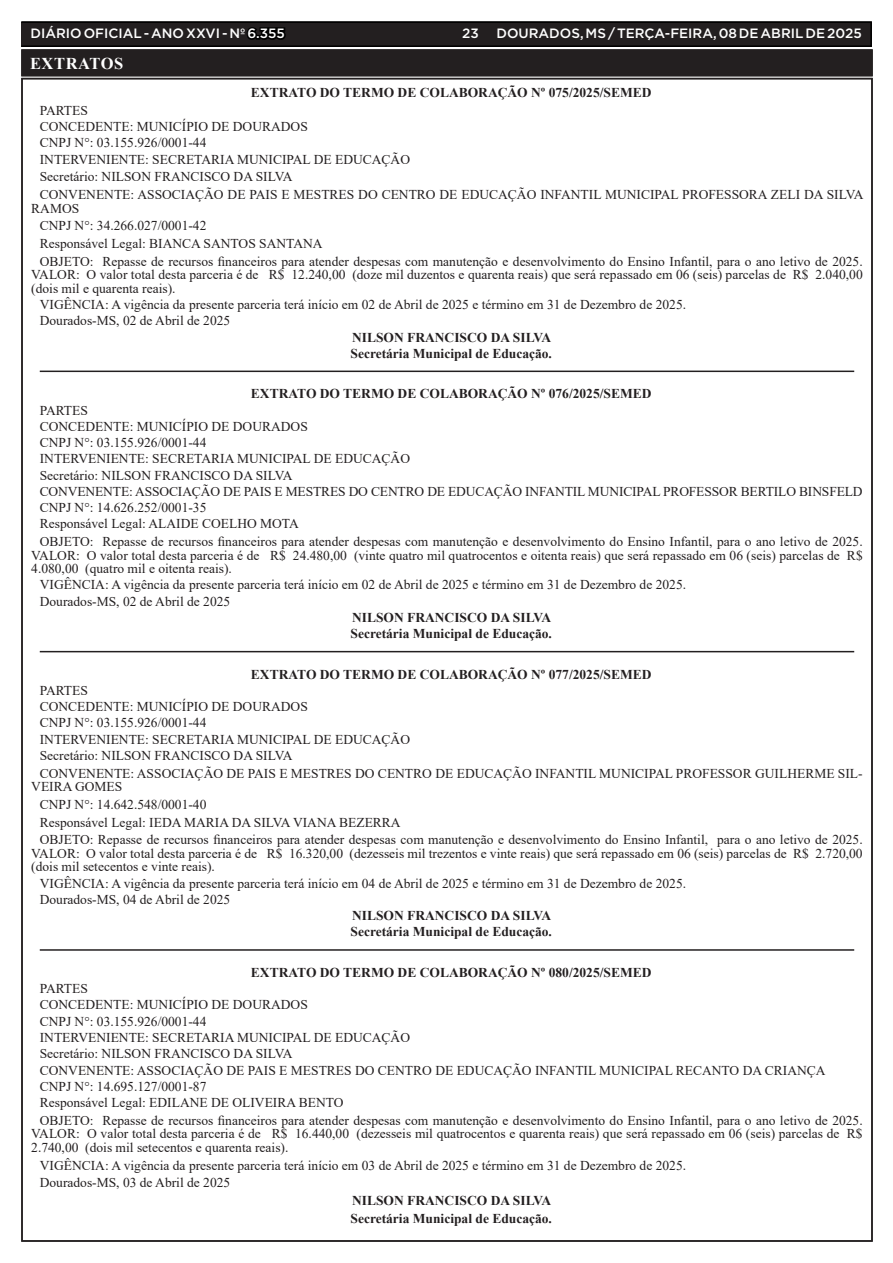
<style>
.page{position:relative;width:893px;height:1263px;background:#fff}
.page>*{position:absolute;margin:0;border:0;box-sizing:border-box;transform-origin:0 0}
.TEXTO{font:700 16.5px "Times New Roman";letter-spacing:.035em;color:#fff}
.TEXTO-2{font:13.5px/13.5px "Times New Roman";color:#231f20;text-align:justify}
.TEXTO-3{font:700 13.5px "Times New Roman";color:#231f20}
.t1{font:500 13.5px "Gotham";color:#fff}
.s1{color:#000}
</style>
<div class="page">
<div style="left:21px;top:22px;width:850px;height:24px;background:#231f20"></div>
<div style="left:21px;top:21px;width:851px;height:26px;border:2px solid #000"></div>
<hr style="left:40px;top:371px;width:814px;height:1px;background:#231f20">
<hr style="left:40px;top:651px;width:814px;height:1px;background:#231f20">
<hr style="left:40px;top:949px;width:814px;height:2px;background:#231f20">
<div style="left:23px;top:51px;width:848px;height:23px;background:#231f20"></div>
<div style="left:21px;top:49px;width:852px;height:27px;border:4px solid #231f20"></div>
<p class="t1" style="left:31px;top:25px;width:256px">DIÁRIO OFICIAL - ANO XXVI - Nº <span class="s1">6.355</span></p>
<p class="t1" style="left:496px;top:25px;width:367px">DOURADOS, MS / TERÇA-FEIRA, 08 DE ABRIL DE 2025</p>
<p class="t1" style="left:454px;top:25px;width:26px"><span class="s1">0</span>23</p>
<p class="TEXTO" style="left:30px;top:52px;width:95px">EXTRATOS</p>
<p class="TEXTO" style="left:30px;top:52px;width:13px">X</p>
<p class="TEXTO-3" style="left:251px;top:83px;width:402px">EXTRATO DO TERMO DE COLABORAÇÃO Nº 075/2025/SEMED</p>
<p class="TEXTO-2" style="left:40px;top:103px;width:50px">PARTES</p>
<p class="TEXTO-2" style="left:40px;top:119px;width:270px">CONCEDENTE: MUNICÍPIO DE DOURADOS</p>
<p class="TEXTO-2" style="left:40px;top:136px;width:168px">CNPJ N°: 03.155.926/0001-44</p>
<p class="TEXTO-2" style="left:40px;top:152px;width:372px">INTERVENIENTE: SECRETARIA MUNICIPAL DE EDUCAÇÃO</p>
<p class="TEXTO-2" style="left:40px;top:170px;width:254px">Secretário: NILSON FRANCISCO DA SILVA</p>
<p class="TEXTO-2" style="left:31px;top:187px;width:834px;text-indent:9px">CONVENENTE: ASSOCIAÇÃO DE PAIS E MESTRES DO CENTRO DE EDUCAÇÃO INFANTIL MUNICIPAL PROFESSORA ZELI DA SILVA<br>RAMOS</p>
<p class="TEXTO-2" style="left:40px;top:219px;width:168px">CNPJ N°: 34.266.027/0001-42</p>
<p class="TEXTO-2" style="left:40px;top:236px;width:284px">Responsável Legal: BIANCA SANTOS SANTANA</p>
<p class="TEXTO-2" style="left:31px;top:254px;width:833px;text-indent:9px">OBJETO: Repasse de recursos financeiros para atender despesas com manutenção e desenvolvimento do Ensino Infantil, para o ano letivo de 2025.<br>VALOR: O valor total desta parceria é de R$ 12.240,00 (doze mil duzentos e quarenta reais) que será repassado em 06 (seis) parcelas de R$ 2.040,00 (dois mil e quarenta reais).</p>
<p class="TEXTO-2" style="left:40px;top:297px;width:648px">VIGÊNCIA: A vigência da presente parceria terá início em 02 de Abril de 2025 e término em 31 de Dezembro de 2025.</p>
<p class="TEXTO-2" style="left:40px;top:314px;width:192px">Dourados-MS, 02 de Abril de 2025</p>
<p class="TEXTO-3" style="left:352px;top:327px;width:201px">NILSON FRANCISCO DA SILVA</p>
<p class="TEXTO-3" style="left:350px;top:344px;width:203px">Secretária Municipal de Educação.</p>
<p class="TEXTO-3" style="left:251px;top:384px;width:402px">EXTRATO DO TERMO DE COLABORAÇÃO Nº 076/2025/SEMED</p>
<p class="TEXTO-2" style="left:40px;top:403px;width:50px">PARTES</p>
<p class="TEXTO-2" style="left:40px;top:419px;width:270px">CONCEDENTE: MUNICÍPIO DE DOURADOS</p>
<p class="TEXTO-2" style="left:40px;top:435px;width:168px">CNPJ N°: 03.155.926/0001-44</p>
<p class="TEXTO-2" style="left:40px;top:452px;width:372px">INTERVENIENTE: SECRETARIA MUNICIPAL DE EDUCAÇÃO</p>
<p class="TEXTO-2" style="left:40px;top:468px;width:254px">Secretário: NILSON FRANCISCO DA SILVA</p>
<p class="TEXTO-2" style="left:40px;top:484px;width:824px">CONVENENTE: ASSOCIAÇÃO DE PAIS E MESTRES DO CENTRO DE EDUCAÇÃO INFANTIL MUNICIPAL PROFESSOR BERTILO BINSFELD</p>
<p class="TEXTO-2" style="left:40px;top:500px;width:168px">CNPJ N°: 14.626.252/0001-35</p>
<p class="TEXTO-2" style="left:40px;top:517px;width:261px">Responsável Legal: ALAIDE COELHO MOTA</p>
<p class="TEXTO-2" style="left:31px;top:534px;width:833px;text-indent:9px">OBJETO: Repasse de recursos financeiros para atender despesas com manutenção e desenvolvimento do Ensino Infantil, para o ano letivo de 2025.<br>VALOR: O valor total desta parceria é de R$ 24.480,00 (vinte quatro mil quatrocentos e oitenta reais) que será repassado em 06 (seis) parcelas de R$ 4.080,00 (quatro mil e oitenta reais).</p>
<p class="TEXTO-2" style="left:40px;top:578px;width:648px">VIGÊNCIA: A vigência da presente parceria terá início em 02 de Abril de 2025 e término em 31 de Dezembro de 2025.</p>
<p class="TEXTO-2" style="left:40px;top:594px;width:192px">Dourados-MS, 02 de Abril de 2025</p>
<p class="TEXTO-3" style="left:352px;top:608px;width:201px">NILSON FRANCISCO DA SILVA</p>
<p class="TEXTO-3" style="left:350px;top:624px;width:203px">Secretária Municipal de Educação.</p>
<p class="TEXTO-3" style="left:251px;top:664px;width:402px">EXTRATO DO TERMO DE COLABORAÇÃO Nº 077/2025/SEMED</p>
<p class="TEXTO-2" style="left:40px;top:683px;width:50px">PARTES</p>
<p class="TEXTO-2" style="left:40px;top:699px;width:270px">CONCEDENTE: MUNICÍPIO DE DOURADOS</p>
<p class="TEXTO-2" style="left:40px;top:716px;width:168px">CNPJ N°: 03.155.926/0001-44</p>
<p class="TEXTO-2" style="left:40px;top:732px;width:372px">INTERVENIENTE: SECRETARIA MUNICIPAL DE EDUCAÇÃO</p>
<p class="TEXTO-2" style="left:40px;top:748px;width:254px">Secretário: NILSON FRANCISCO DA SILVA</p>
<p class="TEXTO-2" style="left:31px;top:766px;width:833px;text-indent:9px">CONVENENTE: ASSOCIAÇÃO DE PAIS E MESTRES DO CENTRO DE EDUCAÇÃO INFANTIL MUNICIPAL PROFESSOR GUILHERME SIL-<br>VEIRA GOMES</p>
<p class="TEXTO-2" style="left:40px;top:797px;width:168px">CNPJ N°: 14.642.548/0001-40</p>
<p class="TEXTO-2" style="left:40px;top:815px;width:362px">Responsável Legal: IEDA MARIA DA SILVA VIANA BEZERRA</p>
<p class="TEXTO-2" style="left:31px;top:833px;width:833px;text-indent:9px">OBJETO: Repasse de recursos financeiros para atender despesas com manutenção e desenvolvimento do Ensino Infantil, para o ano letivo de 2025.<br>VALOR: O valor total desta parceria é de R$ 16.320,00 (dezesseis mil trezentos e vinte reais) que será repassado em 06 (seis) parcelas de R$ 2.720,00 (dois mil setecentos e vinte reais).</p>
<p class="TEXTO-2" style="left:40px;top:876px;width:648px">VIGÊNCIA: A vigência da presente parceria terá início em 04 de Abril de 2025 e término em 31 de Dezembro de 2025.</p>
<p class="TEXTO-2" style="left:40px;top:892px;width:192px">Dourados-MS, 04 de Abril de 2025</p>
<p class="TEXTO-3" style="left:352px;top:906px;width:201px">NILSON FRANCISCO DA SILVA</p>
<p class="TEXTO-3" style="left:350px;top:922px;width:203px">Secretária Municipal de Educação.</p>
<p class="TEXTO-3" style="left:251px;top:963px;width:402px">EXTRATO DO TERMO DE COLABORAÇÃO Nº 080/2025/SEMED</p>
<p class="TEXTO-2" style="left:40px;top:981px;width:50px">PARTES</p>
<p class="TEXTO-2" style="left:40px;top:998px;width:270px">CONCEDENTE: MUNICÍPIO DE DOURADOS</p>
<p class="TEXTO-2" style="left:40px;top:1014px;width:168px">CNPJ N°: 03.155.926/0001-44</p>
<p class="TEXTO-2" style="left:40px;top:1030px;width:372px">INTERVENIENTE: SECRETARIA MUNICIPAL DE EDUCAÇÃO</p>
<p class="TEXTO-2" style="left:40px;top:1046px;width:254px">Secretário: NILSON FRANCISCO DA SILVA</p>
<p class="TEXTO-2" style="left:40px;top:1063px;width:787px">CONVENENTE: ASSOCIAÇÃO DE PAIS E MESTRES DO CENTRO DE EDUCAÇÃO INFANTIL MUNICIPAL RECANTO DA CRIANÇA</p>
<p class="TEXTO-2" style="left:40px;top:1079px;width:168px">CNPJ N°: 14.695.127/0001-87</p>
<p class="TEXTO-2" style="left:40px;top:1095px;width:305px">Responsável Legal: EDILANE DE OLIVEIRA BENTO</p>
<p class="TEXTO-2" style="left:31px;top:1113px;width:833px;text-indent:9px">OBJETO: Repasse de recursos financeiros para atender despesas com manutenção e desenvolvimento do Ensino Infantil, para o ano letivo de 2025.<br>VALOR: O valor total desta parceria é de R$ 16.440,00 (dezesseis mil quatrocentos e quarenta reais) que será repassado em 06 (seis) parcelas de R$ 2.740,00 (dois mil setecentos e quarenta reais).</p>
<p class="TEXTO-2" style="left:40px;top:1158px;width:648px">VIGÊNCIA: A vigência da presente parceria terá início em 03 de Abril de 2025 e término em 31 de Dezembro de 2025.</p>
<p class="TEXTO-2" style="left:40px;top:1175px;width:192px">Dourados-MS, 03 de Abril de 2025</p>
<p class="TEXTO-3" style="left:352px;top:1191px;width:201px">NILSON FRANCISCO DA SILVA</p>
<p class="TEXTO-3" style="left:350px;top:1208px;width:203px">Secretária Municipal de Educação.</p>
</div>
